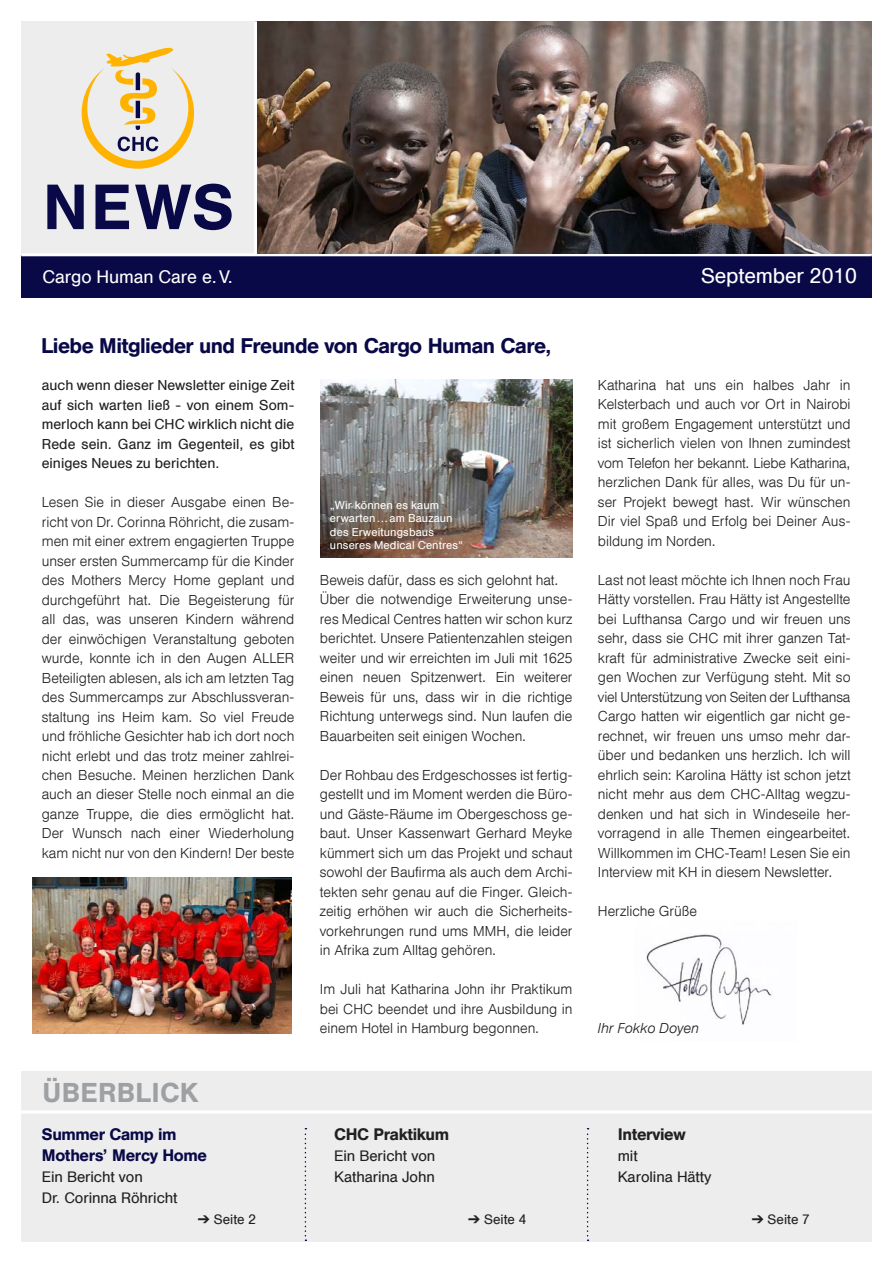
<style>
.page{position:relative;width:893px;height:1263px;background:#fff}
.page>*{position:absolute;margin:0;border:0;box-sizing:border-box;transform-origin:0 0}
.t1{font:500 63px "Helvetica DLHCGH";color:#090948}
.t2{font:500 27px "Helvetica DLHCGH";letter-spacing:.035em;color:#9ea1a4}
.t3{font:500 21px "Helvetica DLHCGH";letter-spacing:-.005em;color:#090948}
.t4{font:21px "Helvetica DLHCGH";color:#fff}
.t5{font:18px "Helvetica DLHCGH";color:#fff}
.t6{font:500 16.5px/21px "Helvetica DLHCGH";color:#090948}
.t7{font:500 16.5px "Helvetica DLHCGH";color:#231f20}
.t8{font:15px/21px "Helvetica DLHCGH";color:#231f20}
.t9{font:300 14.25px/19.5px "Helvetica DLHCGH";letter-spacing:.005em;color:#231f20;text-align:justify}
.t10{font:14.25px/19.5px "Helvetica DLHCGH";letter-spacing:.005em;color:#231f20;text-align:justify}
.t11{font:italic 300 14.25px "Helvetica DLHCGH";letter-spacing:.01em;color:#231f20}
.t12{font:13.5px "Helvetica DLHCGH";letter-spacing:.01em;color:#231f20}
.t13{font:11.25px/13.5px "Helvetica DLHCGH";letter-spacing:.015em;color:#fff}
</style>
<div class="page">
<div style="left:21px;top:21px;width:233px;height:234px;background:#ededee"></div>
<div style="left:21px;top:1071px;width:851px;height:171px;background:#ededee"></div>
<svg style="left:82px;top:48px;width:112px;height:121px"></svg>
<div style="left:21px;top:255px;width:851px;height:43px;background:#090948"></div>
<hr style="left:21px;top:253px;width:851px;height:3px;background:#fff">
<img style="left:257px;top:21px;width:615px;height:232px">
<img style="left:646px;top:934px;width:126px;height:91px">
<img style="left:320px;top:380px;width:252px;height:178px">
<img style="left:33px;top:877px;width:258px;height:156px">
<hr style="left:20px;top:1110px;width:853px;height:3px;background:#fff">
<svg style="left:305px;top:1128px;width:1px;height:113px"></svg>
<svg style="left:587px;top:1128px;width:2px;height:113px"></svg>
<h1 class="t1" style="left:43px;top:170px;width:191px">NEWS</h1>
<p class="t5" style="left:43px;top:266px;width:192px">Cargo Human Care e.V.</p>
<h3 class="t4" style="left:701px;top:264px;width:157px">September 2010</h3>
<h3 class="t3" style="left:41px;top:333px;width:512px">Liebe Mitglieder und Freunde von Cargo Human Care,</h3>
<p class="t10" style="left:42px;top:376px;width:254px">auch wenn dieser Newsletter einige Zeit auf sich warten ließ - von einem Som&shy;merloch kann bei CHC wirklich nicht die Rede sein. Ganz im Gegenteil, es gibt einiges Neues zu berichten.</p>
<p class="t9" style="left:42px;top:492px;width:254px">Lesen Sie in dieser Ausgabe einen Be&shy;richt von Dr. Corinna Röhricht, die zusam&shy;men mit einer extrem engagierten Truppe unser ersten Summercamp für die Kinder des Mothers Mercy Home geplant und durchgeführt hat. Die Begeisterung für all das, was unseren Kindern während der einwöchigen Veranstaltung geboten wurde, konnte ich in den Augen ALLER Beteiligten ablesen, als ich am letzten Tag des Summercamps zur Abschlussveran&shy;staltung ins Heim kam. So viel Freude und fröhliche Gesichter hab ich dort noch nicht erlebt und das trotz meiner zahlrei&shy;chen Besuche. Meinen herzlichen Dank auch an dieser Stelle noch einmal an die ganze Truppe, die dies ermöglicht hat.<br>Der Wunsch nach einer Wiederholung kam nicht nur von den Kindern! Der beste</p>
<h2 class="t2" style="left:43px;top:1076px;width:157px">ÜBERBLICK</h2>
<p class="t6" style="left:42px;top:1124px;width:166px">Summer Camp im<br>Mothers’ Mercy Home</p>
<p class="t8" style="left:42px;top:1166px;width:137px">Ein Bericht von<br>Dr. Corinna Röhricht</p>
<p class="t12" style="left:198px;top:1211px;width:60px">➔ Seite 2</p>
<p class="t13" style="left:330px;top:498px;width:135px">„Wir können es kaum erwarten…am Bauzaun des Erweitungsbaus unseres Medical Centres“</p>
<p class="t9" style="left:320px;top:570px;width:254px;text-align:left">Beweis dafür, dass es sich gelohnt hat.<br>Über die notwendige Erweiterung unse&shy;res Medical Centres hatten wir schon kurz berichtet. Unsere Patientenzahlen steigen weiter und wir erreichten im Juli mit 1625 einen neuen Spitzenwert. Ein weiterer Beweis für uns, dass wir in die richtige Richtung unterwegs sind. Nun laufen die Bauarbeiten seit einigen Wochen.</p>
<p class="t9" style="left:320px;top:765px;width:254px">Der Rohbau des Erdgeschosses ist fertig&shy;gestellt und im Moment werden die Büro&shy;und Gäste-Räume im Obergeschoss ge&shy;baut. Unser Kassenwart Gerhard Meyke kümmert sich um das Projekt und schaut sowohl der Baufirma als auch dem Archi&shy;tekten sehr genau auf die Finger. Gleich&shy;zeitig erhöhen wir auch die Sicherheits&shy;vorkehrungen rund ums MMH, die leider in Afrika zum Alltag gehören.</p>
<p class="t9" style="left:320px;top:980px;width:254px">Im Juli hat Katharina John ihr Praktikum bei CHC beendet und ihre Ausbildung in einem Hotel in Hamburg begonnen.</p>
<p class="t7" style="left:334px;top:1124px;width:116px">CHC Praktikum</p>
<p class="t8" style="left:334px;top:1145px;width:102px">Ein Bericht von<br>Katharina John</p>
<p class="t12" style="left:468px;top:1211px;width:60px">➔ Seite 4</p>
<p class="t9" style="left:598px;top:375px;width:254px">Katharina hat uns ein halbes Jahr in Kelsterbach und auch vor Ort in Nairobi mit großem Engagement unterstützt und ist sicherlich vielen von Ihnen zumindest vom Telefon her bekannt. Liebe Katharina, herzlichen Dank für alles, was Du für un&shy;ser Projekt bewegt hast. Wir wünschen Dir viel Spaß und Erfolg bei Deiner Aus&shy;bildung im Norden.</p>
<p class="t9" style="left:598px;top:570px;width:254px">Last not least möchte ich Ihnen noch Frau Hätty vorstellen. Frau Hätty ist Angestellte bei Lufthansa Cargo und wir freuen uns sehr, dass sie CHC mit ihrer ganzen Tat&shy;kraft für administrative Zwecke seit eini&shy;gen Wochen zur Verfügung steht. Mit so viel Unterstützung von Seiten der Lufthansa Cargo hatten wir eigentlich gar nicht ge&shy;rechnet, wir freuen uns umso mehr dar&shy;über und bedanken uns herzlich. Ich will ehrlich sein: Karolina Hätty ist schon jetzt nicht mehr aus dem CHC-Alltag wegzu&shy;denken und hat sich in Windeseile her&shy;vorragend in alle Themen eingearbeitet.<br>Willkommen im CHC-Team! Lesen Sie ein Interview mit KH in diesem Newsletter.</p>
<p class="t9" style="left:598px;top:902px;width:100px">Herzliche Grüße</p>
<p class="t11" style="left:598px;top:1020px;width:103px">Ihr Fokko Doyen</p>
<p class="t7" style="left:618px;top:1124px;width:69px">Interview</p>
<p class="t8" style="left:618px;top:1145px;width:95px">mit<br>Karolina Hätty</p>
<p class="t12" style="left:752px;top:1211px;width:60px">➔ Seite 7</p>
</div>
